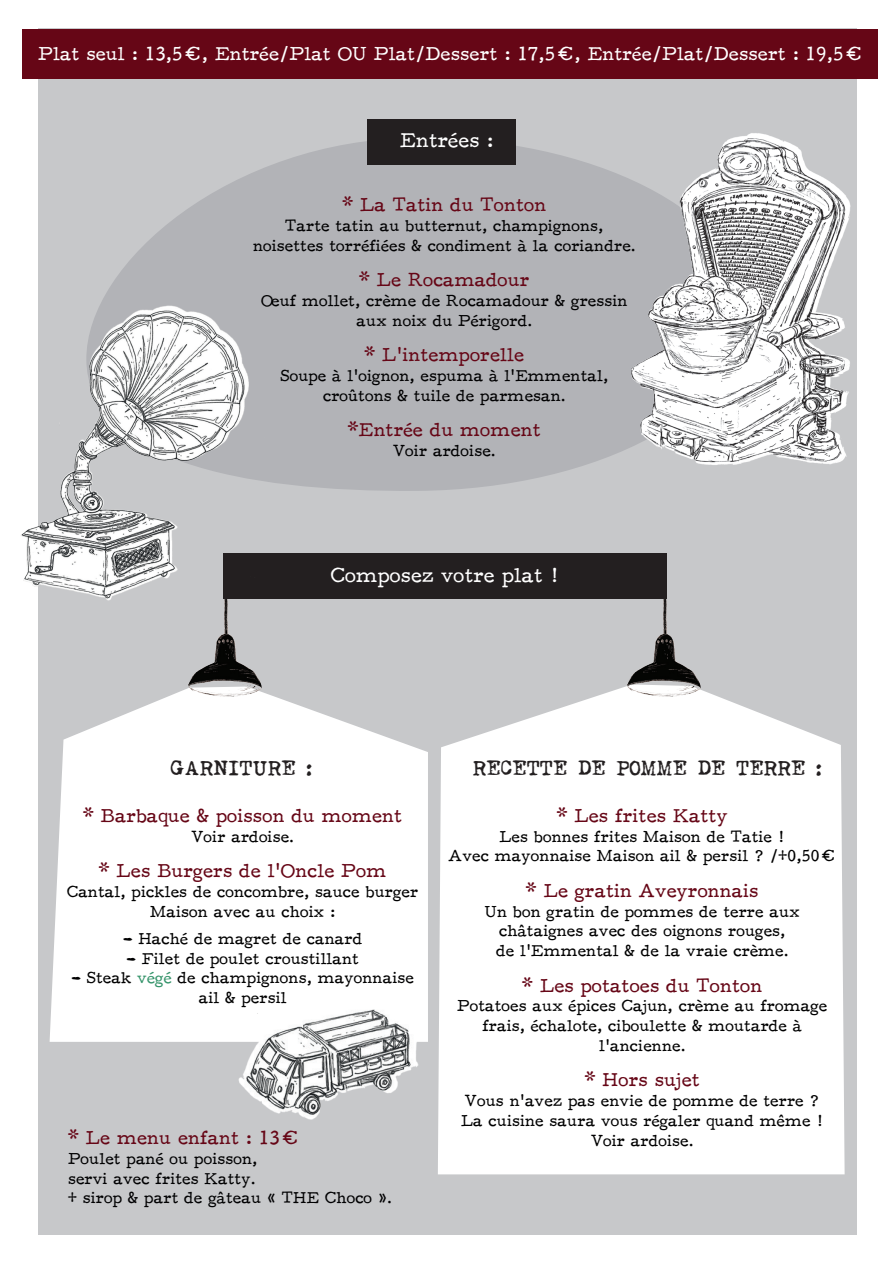
<style>
.page{position:relative;width:893px;height:1263px;background:#fff}
.page>*{position:absolute;margin:0;border:0;box-sizing:border-box;transform-origin:0 0}
.t1{font:21px "My Underwood";color:#231f20}
.t2{font:21px "F25 Executive";color:#fff}
.t3{font:19.5px "F25 Executive";color:#660616}
.t4{font:19.5px "F25 Executive";color:#fff}
.t5{font:16.5px/19.8px "F25 Executive";color:#000001;text-align:center}
.s1{font-family:"My Underwood"}
.s2{color:#37956c}
</style>
<div class="page">
<div style="left:38px;top:29px;width:819px;height:1205px;background:#c7c8ca"></div>
<svg style="left:50px;top:690px;width:378px;height:352px;fill:#fff"></svg>
<div style="left:438px;top:687px;width:407px;height:487px;background:#fff"></div>
<svg style="left:107px;top:136px;width:514px;height:355px;fill:#b2b3b7"></svg>
<div style="left:22px;top:29px;width:855px;height:49px;background:#660616"></div>
<div style="left:368px;top:120px;width:148px;height:45px;background:#231f20"></div>
<img style="left:184px;top:627px;width:82px;height:80px">
<img style="left:623px;top:553px;width:82px;height:154px">
<div style="left:223px;top:554px;width:444px;height:45px;background:#231f20"></div>
<img style="left:230px;top:1001px;width:198px;height:119px">
<img style="left:621px;top:133px;width:230px;height:332px">
<img style="left:21px;top:292px;width:262px;height:335px">
<p class="t4" style="left:38px;top:42px;width:826px">Plat seul : 13,5€, Entrée/Plat OU Plat/Dessert : 17,5€, Entrée/Plat/Dessert : 19,5€</p>
<p class="t2" style="left:400px;top:128px;width:95px">Entrées :</p>
<p class="t3" style="left:342px;top:193px;width:205px">* La Tatin du Tonton</p>
<p class="t5" style="left:253px;top:216px;width:384px">Tarte tatin au butternut, champignons, noisettes torréfiées &amp; condiment à la coriandre.</p>
<p class="t3" style="left:359px;top:268px;width:172px">* Le Rocamadour</p>
<p class="t5" style="left:261px;top:291px;width:368px">Oeuf mollet, crème de Rocamadour &amp; gressin aux noix du Périgord.</p>
<p class="t3" style="left:364px;top:343px;width:161px">* L’intemporelle</p>
<p class="t5" style="left:280px;top:366px;width:329px">Soupe à l’oignon, espuma à l’Emmental, croûtons &amp; tuile de parmesan.</p>
<p class="t3" style="left:348px;top:418px;width:194px">*Entrée du moment</p>
<p class="t5" style="left:393px;top:441px;width:104px">Voir ardoise.</p>
<p class="t2" style="left:331px;top:562px;width:230px">Composez votre plat !</p>
<p class="t1" style="left:473px;top:759px;width:350px">RECETTE DE POMME DE TERRE :</p>
<p class="t3" style="left:557px;top:804px;width:172px">* Les frites Katty</p>
<p class="t5" style="left:449px;top:826px;width:389px">Les bonnes frites Maison de Tatie !<br>Avec mayonnaise Maison ail &amp; persil ? /+0,50€</p>
<p class="t3" style="left:526px;top:879px;width:234px">* Le gratin Aveyronnais</p>
<p class="t5" style="left:485px;top:901px;width:316px">Un bon gratin de pommes de terre aux châtaignes avec des oignons rouges,<br>de l’Emmental &amp; de la vraie crème.</p>
<p class="t3" style="left:522px;top:974px;width:242px">* Les potatoes du Tonton</p>
<p class="t5" style="left:457px;top:996px;width:372px">Potatoes aux épices Cajun, crème au fromage frais, échalote, ciboulette &amp; moutarde à l’ancienne.</p>
<p class="t3" style="left:585px;top:1068px;width:117px">* Hors sujet</p>
<p class="t5" style="left:461px;top:1091px;width:364px;text-align:left">Vous n’avez pas envie de pomme de terre ?<br>La cuisine saura vous régaler quand même !</p>
<p class="t1" style="left:170px;top:759px;width:143px">GARNITURE :</p>
<p class="t3" style="left:83px;top:804px;width:321px">* Barbaque &amp; poisson du moment</p>
<p class="t5" style="left:191px;top:826px;width:104px">Voir ardoise.</p>
<p class="t3" style="left:99px;top:859px;width:289px">* Les Burgers de l’Oncle Pom</p>
<p class="t5" style="left:67px;top:881px;width:353px">Cantal, pickles de concombre, sauce burger<br>Maison avec au choix :</p>
<p class="t5" style="left:123px;top:928px;width:241px"><span class="s1">-</span> Haché de magret de canard</p>
<p class="t5" style="left:126px;top:948px;width:234px"><span class="s1">-</span> Filet de poulet croustillant</p>
<p class="t5" style="left:71px;top:968px;width:344px"><span class="s1">-</span> Steak <span class="s2">végé</span> de champignons, mayonnaise ail &amp; persil</p>
<p class="t3" style="left:68px;top:1126px;width:233px">* Le menu enfant : 13€</p>
<p class="t5" style="left:591px;top:1130px;width:104px">Voir ardoise.</p>
<p class="t5" style="left:68px;top:1148px;width:325px;text-align:left">Poulet pané ou poisson,<br>servi avec frites Katty.<br>+ sirop &amp; part de gâteau « THE Choco ».</p>
</div>
